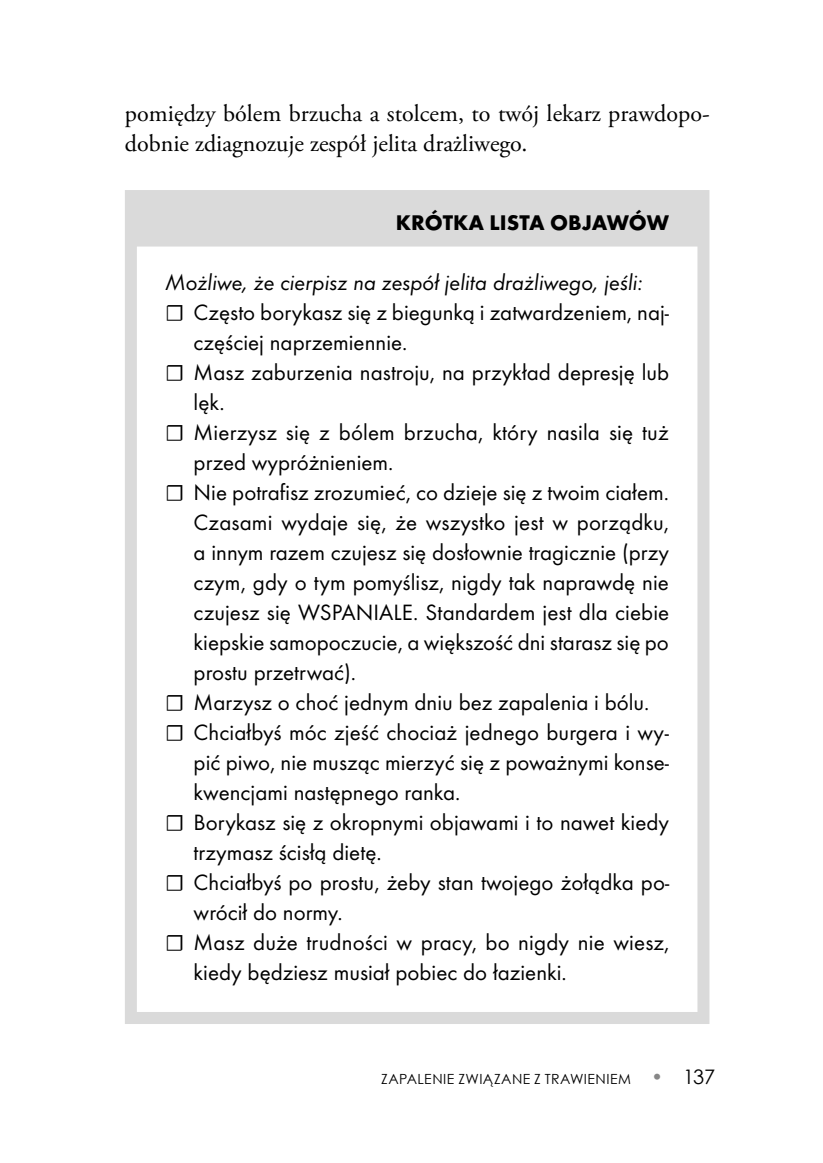
<style>
.page{position:relative;width:823px;height:1163px;background:#fff}
.page>*{position:absolute;margin:0;border:0;box-sizing:border-box;transform-origin:0 0}
.t1{font:24px/30px "Adobe Garamond Pro";letter-spacing:.005em;color:#000}
.t2{font:23px "Futura TOT";color:#000}
.t3{font:23px "Futura TOT Book Obli";color:#000}
.t4{font:700 22px "Futura TOT";color:#000}
.t5{font:14px "Century Gothic";letter-spacing:.035em;color:#000}
.s1{font-family:"Minion Pro"}
.s2{font-size:20px;color:#878787}
.s3{font-size:20px}
</style>
<div class="page">
<div style="left:131px;top:200px;width:571px;height:46px;background:#dadada"></div>
<div style="left:125px;top:190px;width:584px;height:833px;border:12px solid #dadada"></div>
<p class="t1" style="left:125px;top:99px;width:586px">pomiędzy bólem brzucha a stolcem, to twój lekarz prawdopo&shy;dobnie zdiagnozuje zespół jelita drażliwego.</p>
<p class="t4" style="left:395px;top:208px;width:274px">KRÓTKA LISTA OBJAWÓW</p>
<p class="t3" style="left:165px;top:268px;width:479px">Możliwe, że cierpisz na zespół jelita drażliwego, jeśli:</p>
<p class="t2" style="left:165px;top:298px;width:505px"><span class="s1">☐</span> Często borykasz się z biegunką i zatwardzeniem, naj-</p>
<p class="t2" style="left:193px;top:328px;width:212px">częściej naprzemiennie.</p>
<p class="t2" style="left:165px;top:358px;width:505px"><span class="s1">☐</span> Masz zaburzenia nastroju, na przykład depresję lub</p>
<p class="t2" style="left:193px;top:388px;width:30px">lęk.</p>
<p class="t2" style="left:165px;top:418px;width:504px"><span class="s1">☐</span> Mierzysz się z bólem brzucha, który nasila się tuż</p>
<p class="t2" style="left:193px;top:448px;width:198px">przed wypróżnieniem.</p>
<p class="t2" style="left:165px;top:478px;width:502px"><span class="s1">☐</span> Nie potrafisz zrozumieć, co dzieje się z twoim ciałem.</p>
<p class="t2" style="left:193px;top:508px;width:477px">Czasami wydaje się, że wszystko jest w porządku,</p>
<p class="t2" style="left:193px;top:538px;width:476px">a innym razem czujesz się dosłownie tragicznie (przy</p>
<p class="t2" style="left:193px;top:568px;width:476px">czym, gdy o tym pomyślisz, nigdy tak naprawdę nie</p>
<p class="t2" style="left:193px;top:598px;width:477px">czujesz się WSPANIALE. Standardem jest dla ciebie</p>
<p class="t2" style="left:193px;top:628px;width:476px">kiepskie samopoczucie, a większość dni starasz się po</p>
<p class="t2" style="left:193px;top:658px;width:161px">prostu przetrwać).</p>
<p class="t2" style="left:165px;top:688px;width:482px"><span class="s1">☐</span> Marzysz o choć jednym dniu bez zapalenia i bólu.</p>
<p class="t2" style="left:165px;top:718px;width:505px"><span class="s1">☐</span> Chciałbyś móc zjeść chociaż jednego burgera i wy-</p>
<p class="t2" style="left:193px;top:748px;width:476px">pić piwo, nie musząc mierzyć się z poważnymi konse-</p>
<p class="t2" style="left:193px;top:778px;width:265px">kwencjami następnego ranka.</p>
<p class="t2" style="left:165px;top:808px;width:505px"><span class="s1">☐</span> Borykasz się z okropnymi objawami i to nawet kiedy</p>
<p class="t2" style="left:193px;top:838px;width:186px">trzymasz ścisłą dietę.</p>
<p class="t2" style="left:165px;top:868px;width:505px"><span class="s1">☐</span> Chciałbyś po prostu, żeby stan twojego żołądka po-</p>
<p class="t2" style="left:193px;top:898px;width:147px">wrócił do normy.</p>
<p class="t2" style="left:165px;top:928px;width:505px"><span class="s1">☐</span> Masz duże trudności w pracy, bo nigdy nie wiesz,</p>
<p class="t2" style="left:193px;top:958px;width:371px">kiedy będziesz musiał pobiec do łazienki.</p>
<p class="t5" style="left:381px;top:1069px;width:335px">ZAPALENIE ZWIĄZANE Z TRAWIENIEM <span class="s2">•</span> <span class="s3">137</span></p>
</div>
